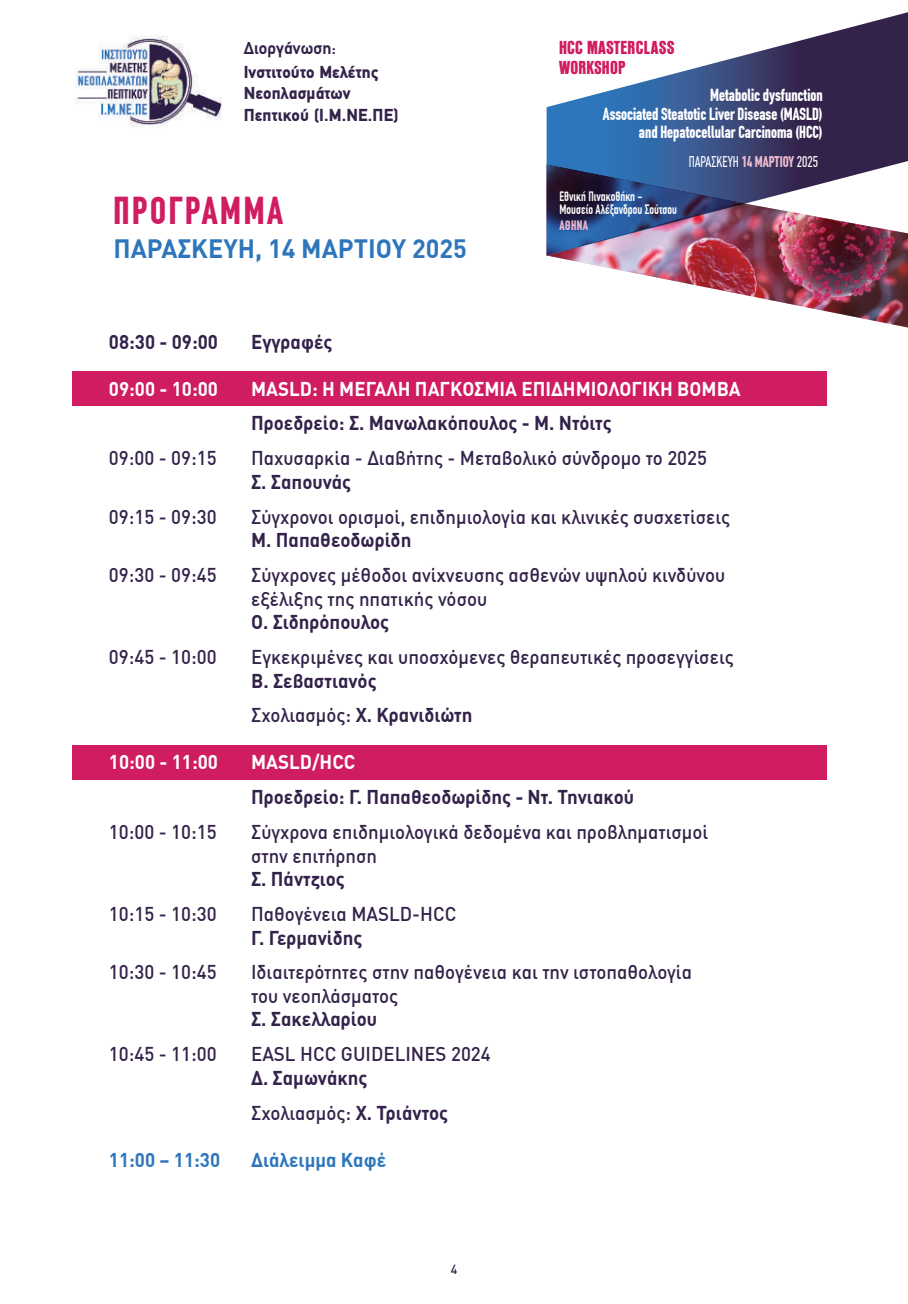
<style>
.page{position:relative;width:908px;height:1304px;background:#fff}
.page>*{position:absolute;margin:0;border:0;box-sizing:border-box;transform-origin:0 0}
.t1{font:700 condensed 38px "CF Din";letter-spacing:.07em;color:#d01c60}
.t2{font:700 26px "DIN Greek";color:#2e76bc}
.t3{font:500 19.6px/23.6px "DIN Greek";color:#33224a;scale:.95 1}
.t4{font:700 19.6px/34.8px "DIN Greek";color:#33224a;scale:.95 1}
.t5{font:700 19.6px "DIN Greek";color:#fff;scale:.95 1}
.t6{font:700 19.6px "DIN Greek";color:#2e76bc;scale:.95 1}
.t7{font:800 17.6px/19.2px "PF Fusion Sans";letter-spacing:.01em;color:#d01c60}
.t8{font:900 17.4px/20.8px "PF Din Text";letter-spacing:.01em;color:#33224a}
.t9{font:700 17.4px "PF Din Text";letter-spacing:.01em;color:#33224a}
.t10{font:700 condensed 17.2px/19px "CF Din";color:#fff;text-align:right;scale:.95 1}
.t11{font:condensed 15.2px "CF Din";color:#fff;scale:.95 1}
.t12{font:condensed 13.4px/12.8px "CF Din";color:#fff;scale:.95 1}
.t13{font:700 condensed 13.4px "CF Din";letter-spacing:.04em;color:#ebbbcf;scale:.95 1}
.t14{font:500 13px "DIN Greek";color:#33224a;scale:.95 1}
.s1{font-weight:700;color:#ebbbcf}
.s2{font-weight:500}
</style>
<div class="page">
<img style="left:75px;top:36px;width:147px;height:92px">
<img style="left:549px;top:255px;width:358px;height:73px">
<img style="left:546px;top:12px;width:361px;height:243px">
<div style="left:72px;top:371px;width:754px;height:34px;background:#d01c60"></div>
<div style="left:72px;top:746px;width:754px;height:34px;background:#d01c60"></div>
<p class="t9" style="left:243px;top:38px;width:94px">Διοργάνωση:</p>
<p class="t8" style="left:243px;top:61px;width:136px">Ινστιτούτο Μελέτης<br>Νεοπλασμάτων</p>
<p class="t8" style="left:243px;top:105px;width:156px">Πεπτικού (Ι.Μ.ΝΕ.ΠΕ)</p>
<h1 class="t1" style="left:113px;top:190px;width:171px">ΠΡΟΓΡΑΜΜΑ</h1>
<h2 class="t2" style="left:113px;top:234px;width:355px">ΠΑΡΑΣΚΕΥΉ , 14 ΜΑΡΤΊ ΟΥ 2025</h2>
<p class="t7" style="left:559px;top:38px;width:117px">HCC MASTERCLASS<br>WORKSHOP</p>
<p class="t10" style="left:602px;top:86px;width:233px">Metabolic dysfunction<br>Associated Steatotic Liver Disease (MASLD) and Hepatocellular Carcinoma (HCC)</p>
<p class="t11" style="left:688px;top:153px;width:138px">ΠΑΡΑΣΚΕΥΉ <span class="s1">14 ΜΑΡΤΊΟΥ</span> 2025</p>
<p class="t12" style="left:559px;top:191px;width:125px">Εθνική Πινακοθήκη -<br>Μουσείο Αλέξανδρου Σούτσου</p>
<p class="t13" style="left:559px;top:218px;width:32px">ΑΘΉΝΑ</p>
<p class="t4" style="left:109px;top:324px;width:116px">08:30 - 09:00</p>
<p class="t4" style="left:251px;top:324px;width:87px">Εγγραφές</p>
<p class="t5" style="left:109px;top:377px;width:116px">09:00 - 10:00</p>
<p class="t5" style="left:251px;top:377px;width:517px">MASLD: Η ΜΕΓΑΛΗ ΠΑΓΚΟΣΜΙΑ ΕΠΙΔΗΜΙΟΛΟΓΙΚΗ ΒΟΜΒΑ</p>
<p class="t4" style="left:251px;top:406px;width:381px">Προεδρείο: Σ. Μανωλακόπουλος - Μ. Ντόιτς</p>
<p class="t3" style="left:109px;top:446px;width:115px">09:00 - 09:15</p>
<p class="t3" style="left:251px;top:446px;width:481px">Παχυσαρκία - Διαβήτης - Μεταβολικό σύνδρομο το 2025</p>
<p class="t4" style="left:251px;top:464px;width:107px">Σ. Σαπουνάς</p>
<p class="t3" style="left:109px;top:505px;width:115px">09:15 - 09:30</p>
<p class="t3" style="left:251px;top:505px;width:505px">Σύγχρονοι ορισμοί, επιδημιολογία και κλινικές συσχετίσεις</p>
<p class="t4" style="left:251px;top:523px;width:170px">Μ. Παπαθεοδωρίδη</p>
<p class="t3" style="left:109px;top:563px;width:115px">09:30 - 09:45</p>
<p class="t3" style="left:251px;top:563px;width:500px">Σύγχρονες μέθοδοι ανίχνευσης ασθενών υψηλού κινδύνου εξέλιξης της ηπατικής νόσου</p>
<p class="t4" style="left:251px;top:604px;width:147px">Ο. Σιδηρόπουλος</p>
<p class="t3" style="left:109px;top:645px;width:115px">09:45 - 10:00</p>
<p class="t3" style="left:251px;top:645px;width:509px">Εγκεκριμένες και υποσχόμενες θεραπευτικές προσεγγίσεις</p>
<p class="t4" style="left:251px;top:663px;width:234px">Β. Σεβαστιανός<br><span class="s2">Σχολιασμός:</span> Χ. Κρανιδιώτη</p>
<p class="t5" style="left:109px;top:751px;width:116px">10:00 - 11:00</p>
<p class="t5" style="left:251px;top:751px;width:111px">MASLD/HCC</p>
<p class="t4" style="left:251px;top:780px;width:404px">Προεδρείο: Γ. Παπαθεοδωρίδης - Ντ. Τηνιακού</p>
<p class="t3" style="left:109px;top:820px;width:115px">10:00 - 10:15</p>
<p class="t3" style="left:251px;top:820px;width:482px">Σύγχρονα επιδημιολογικά δεδομένα και προβληματισμοί στην επιτήρηση</p>
<p class="t4" style="left:251px;top:861px;width:100px">Σ. Πάντζιος</p>
<p class="t3" style="left:109px;top:902px;width:115px">10:15 - 10:30</p>
<p class="t3" style="left:251px;top:902px;width:217px">Παθογένεια MASLD-HCC</p>
<p class="t4" style="left:251px;top:920px;width:119px">Γ. Γερμανίδης</p>
<p class="t3" style="left:109px;top:960px;width:115px">10:30 - 10:45</p>
<p class="t3" style="left:251px;top:960px;width:465px">Ιδιαιτερότητες στην παθογένεια και την ιστοπαθολογία του νεοπλάσματος</p>
<p class="t4" style="left:251px;top:1002px;width:134px">Σ. Σακελλαρίου</p>
<p class="t3" style="left:109px;top:1042px;width:115px">10:45 - 11:00</p>
<p class="t3" style="left:251px;top:1042px;width:254px">EASL HCC GUIDELINES 2024</p>
<p class="t4" style="left:251px;top:1060px;width:209px">Δ. Σαμωνάκης<br><span class="s2">Σχολιασμός:</span> Χ. Τριάντος</p>
<p class="t6" style="left:109px;top:1148px;width:118px">11:00 – 11:30</p>
<p class="t6" style="left:251px;top:1148px;width:144px">Διάλειμμα Καφέ</p>
<p class="t14" style="left:450px;top:1261px;width:8px">4</p>
</div>
